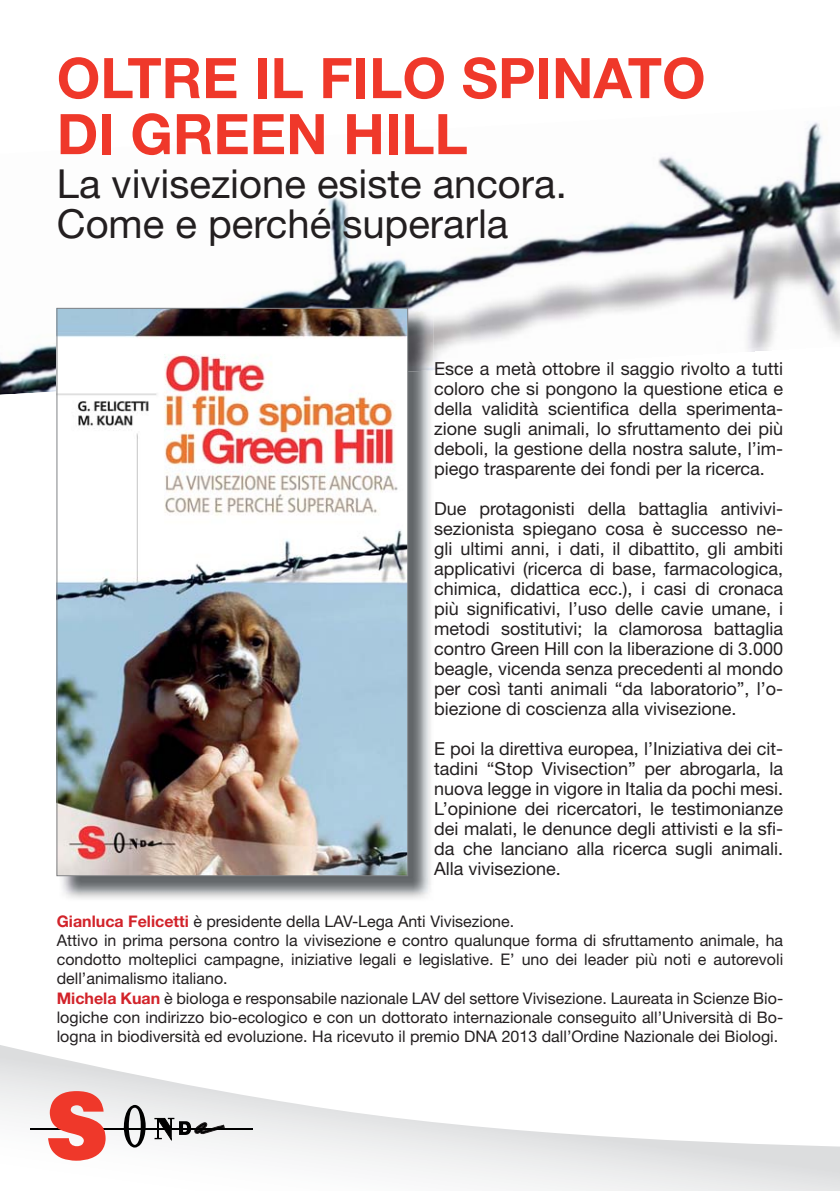
<style>
.page{position:relative;width:840px;height:1191px;background:#fff}
.page>*{position:absolute;margin:0;border:0;box-sizing:border-box;transform-origin:0 0}
.t1{font:700 56px/56px "Helvetica Neue LT Std";color:#ef382a}
.t2{font:40px/40px "Helvetica Neue LT Std";color:#231f20}
.t3{font:18px/20px "Helvetica Neue LT Std";color:#231f20;text-align:justify}
.t4{font:16px/19.2px "Helvetica Neue LT Std";color:#231f20}
.s1{font-weight:700;color:#d2232a}
</style>
<div class="page">
<svg style="left:0;top:1045px;width:839px;height:146px"></svg>
<hr style="left:30px;top:1128px;width:222px;height:2px;background:#000">
<svg style="left:124px;top:1105px;width:22px;height:42px"></svg>
<svg style="left:154px;top:1117px;width:71px;height:24px"></svg>
<svg style="left:48px;top:1091px;width:57px;height:69px"></svg>
<img style="left:0;top:122px;width:839px;height:273px">
<img style="left:59px;top:391px;width:374px;height:508px">
<img style="left:407px;top:311px;width:26px;height:80px">
<img style="left:59px;top:310px;width:346px;height:564px">
<h1 class="t1" style="left:57px;top:57px;width:650px">OLTRE IL FILO SPINATO<br>DI GREEN HILL</h1>
<h2 class="t2" style="left:57px;top:169px;width:511px">La vivisezione esiste ancora.<br>Come e perché superarla</h2>
<p class="t3" style="left:434px;top:361px;width:350px">Esce a metà ottobre il saggio rivolto a tutti coloro che si pongono la questione etica e della validità scientifica della sperimenta&shy;zione sugli animali, lo sfruttamento dei più deboli, la gestione della nostra salute, l’im&shy;piego trasparente dei fondi per la ricerca.</p>
<p class="t3" style="left:434px;top:501px;width:350px">Due protagonisti della battaglia antivivi&shy;sezionista spiegano cosa è successo ne&shy;gli ultimi anni, i dati, il dibattito, gli ambiti applicativi (ricerca di base, farmacologica, chimica, didattica ecc.), i casi di cronaca più significativi, l’uso delle cavie umane, i metodi sostitutivi; la clamorosa battaglia contro Green Hill con la liberazione di 3.000 beagle, vicenda senza precedenti al mondo per così tanti animali “da laboratorio”, l’o&shy;biezione di coscienza alla vivisezione.</p>
<p class="t3" style="left:434px;top:741px;width:350px">E poi la direttiva europea, l’Iniziativa dei cit&shy;tadini “Stop Vivisection” per abrogarla, la nuova legge in vigore in Italia da pochi mesi.<br>L’opinione dei ricercatori, le testimonianze dei malati, le denunce degli attivisti e la sfi&shy;da che lanciano alla ricerca sugli animali.<br>Alla vivisezione.</p>
<p class="t4" style="left:57px;top:913px;width:727px"><span class="s1">Gianluca Felicetti</span> è presidente della LAV-Lega Anti Vivisezione.<br>Attivo in prima persona contro la vivisezione e contro qualunque forma di sfruttamento animale, ha condotto molteplici campagne, iniziative legali e legislative. E’ uno dei leader più noti e autorevoli dell’animalismo italiano.<br><span class="s1">Michela Kuan</span> è biologa e responsabile nazionale LAV del settore Vivisezione. Laureata in Scienze Bio&shy;logiche con indirizzo bio-ecologico e con un dottorato internazionale conseguito all’Università di Bo&shy;logna in biodiversità ed evoluzione. Ha ricevuto il premio DNA 2013 dall’Ordine Nazionale dei Biologi.</p>
</div>
